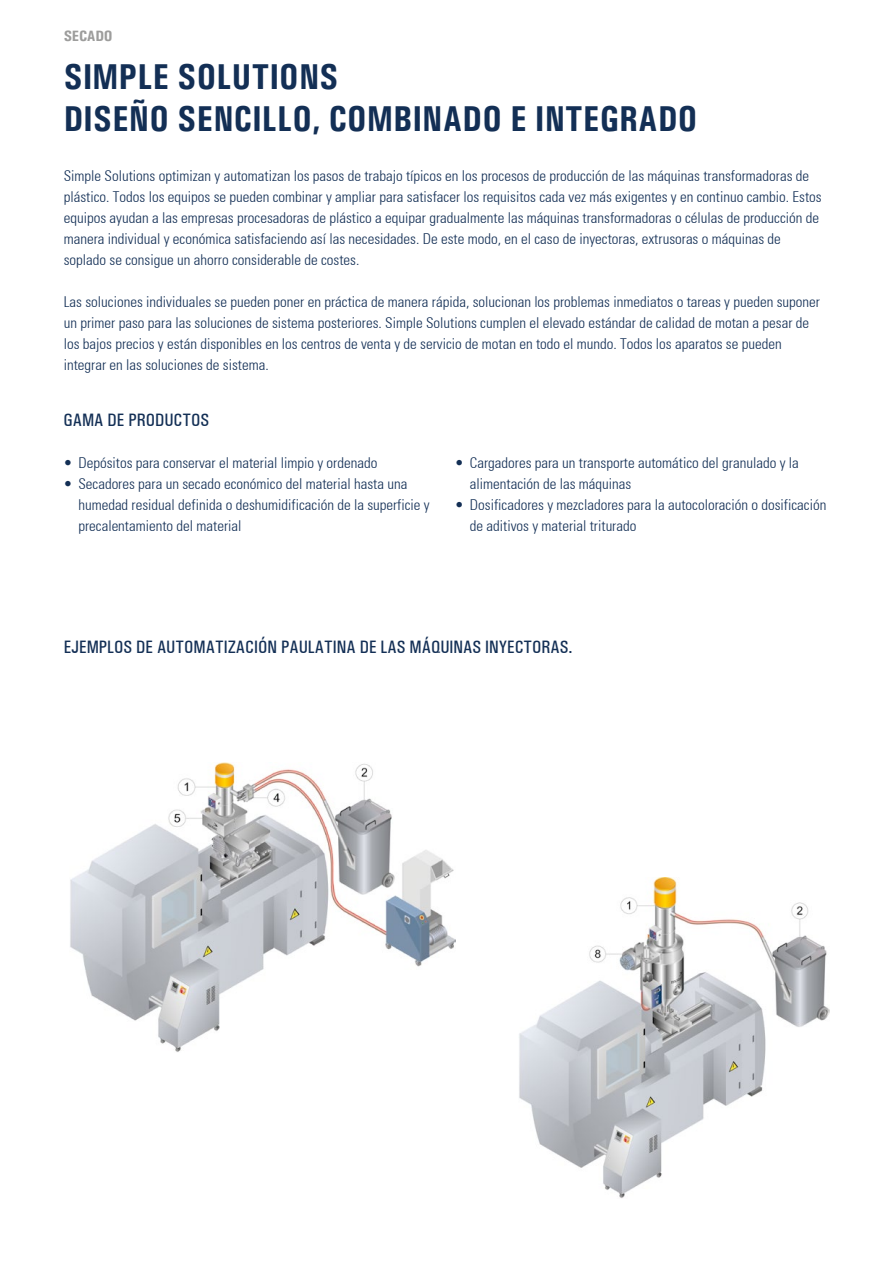
<style>
.page{position:relative;width:893px;height:1263px;background:#fff}
.page>*{position:absolute;margin:0;border:0;box-sizing:border-box;transform-origin:0 0}
.t1{font:700 36px/42px "Univers Condensed";letter-spacing:.01em;color:#132f55}
.t2{font:500 18px "Univers Condensed";color:#132f55}
.t3{font:300 condensed 15px/21px "Univers";color:#132f55}
.t4{font:700 15px "Univers Condensed";letter-spacing:-.02em;color:#9d9d9c;scale:1.06 1}
</style>
<div class="page">
<img style="left:70px;top:762px;width:385px;height:290px">
<img style="left:519px;top:878px;width:310px;height:320px">
<p class="t4" style="left:64px;top:27px;width:48px">SECADO</p>
<h1 class="t1" style="left:64px;top:55px;width:635px">SIMPLE SOLUTIONS<br>DISEÑO SENCILLO, COMBINADO E INTEGRADO</h1>
<p class="t3" style="left:64px;top:165px;width:759px">Simple Solutions optimizan y automatizan los pasos de trabajo típicos en los procesos de producción de las máquinas transformadoras de plástico. Todos los equipos se pueden combinar y ampliar para satisfacer los requisitos cada vez más exigentes y en continuo cambio. Estos equipos ayudan a las empresas procesadoras de plástico a equipar gradualmente las máquinas transformadoras o células de producción de manera individual y económica satisfaciendo así las necesidades. De este modo, en el caso de inyectoras, extrusoras o máquinas de soplado se consigue un ahorro considerable de costes.</p>
<p class="t3" style="left:64px;top:291px;width:758px">Las soluciones individuales se pueden poner en práctica de manera rápida, solucionan los problemas inmediatos o tareas y pueden suponer un primer paso para las soluciones de sistema posteriores. Simple Solutions cumplen el elevado estándar de calidad de motan a pesar de los bajos precios y están disponibles en los centros de venta y de servicio de motan en todo el mundo. Todos los aparatos se pueden integrar en las soluciones de sistema.</p>
<p class="t2" style="left:63px;top:409px;width:147px">GAMA DE PRODUCTOS</p>
<p class="t3" style="left:63px;top:452px;width:315px">• Depósitos para conservar el material limpio y ordenado</p>
<p class="t3" style="left:78px;top:473px;width:353px;text-indent:-15px">• Secadores para un secado económico del material hasta una humedad residual definida o deshumidificación de la superficie y precalentamiento del material</p>
<p class="t3" style="left:470px;top:452px;width:330px;text-indent:-15px">• Cargadores para un transporte automático del granulado y la alimentación de las máquinas</p>
<p class="t3" style="left:470px;top:494px;width:358px;text-indent:-15px">• Dosificadores y mezcladores para la autocoloración o dosificación de aditivos y material triturado</p>
<p class="t2" style="left:64px;top:636px;width:510px">EJEMPLOS DE AUTOMATIZACIÓN PAULATINA DE LAS MÁQUINAS INYECTORAS.</p>
</div>
